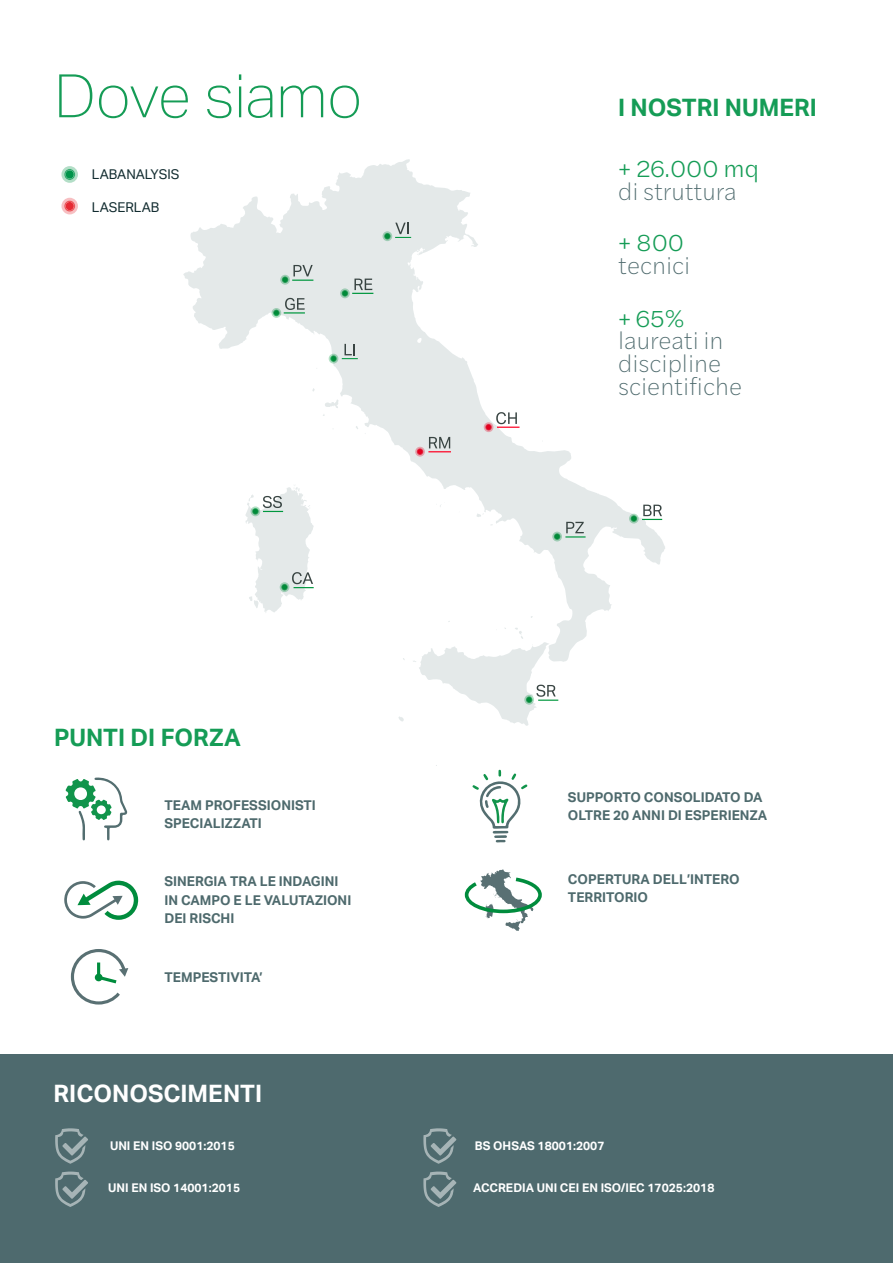
<style>
.page{position:relative;width:893px;height:1263px;background:#fff}
.page>*{position:absolute;margin:0;border:0;box-sizing:border-box;transform-origin:0 0}
.t1{font:100 60px "Aktiv Grotesk";color:#159c56}
.t2{font:200 24.3px "Halyard Text";color:#4e6a6d}
.t3{font:300 24.3px "Halyard Text";color:#159c56}
.t4{font:700 24px "Aktiv Grotesk";color:#159c56}
.t5{font:700 24px "Aktiv Grotesk";color:#fff}
.t6{font:700 13.5px/18px "Aktiv Grotesk";color:#4e6a6d}
.t7{font:13.5px "Aktiv Grotesk";color:#122c30}
.t8{font:700 12px "Aktiv Grotesk";color:#fff}
</style>
<div class="page">
<svg style="left:472px;top:770px;width:55px;height:72px"></svg>
<svg style="left:65px;top:777px;width:63px;height:63px"></svg>
<div style="left:0;top:1054px;width:893px;height:209px;background:#4e6a6e"></div>
<svg style="left:55px;top:1171px;width:33px;height:36px"></svg>
<svg style="left:423px;top:1171px;width:33px;height:36px"></svg>
<svg style="left:55px;top:1128px;width:33px;height:36px"></svg>
<svg style="left:423px;top:1128px;width:33px;height:36px"></svg>
<svg style="left:64px;top:880px;width:75px;height:40px"></svg>
<svg style="left:70px;top:949px;width:58px;height:56px"></svg>
<svg style="left:464px;top:869px;width:78px;height:62px"></svg>
<svg style="left:183px;top:159px;width:482px;height:607px"></svg>
<svg style="left:566px;top:522px;width:18px;height:11px"></svg>
<svg style="left:285px;top:298px;width:20px;height:12px"></svg>
<svg style="left:272px;top:308px;width:9px;height:10px"></svg>
<svg style="left:274px;top:310px;width:5px;height:5px"></svg>
<svg style="left:340px;top:288px;width:10px;height:10px"></svg>
<svg style="left:329px;top:354px;width:9px;height:10px"></svg>
<svg style="left:330px;top:355px;width:7px;height:7px"></svg>
<svg style="left:331px;top:356px;width:5px;height:5px"></svg>
<svg style="left:552px;top:532px;width:10px;height:9px"></svg>
<svg style="left:555px;top:534px;width:5px;height:5px"></svg>
<svg style="left:415px;top:447px;width:10px;height:10px"></svg>
<svg style="left:417px;top:448px;width:6px;height:7px"></svg>
<svg style="left:418px;top:449px;width:4px;height:5px"></svg>
<svg style="left:484px;top:422px;width:9px;height:10px"></svg>
<svg style="left:280px;top:582px;width:9px;height:10px"></svg>
<svg style="left:629px;top:514px;width:10px;height:9px"></svg>
<svg style="left:631px;top:516px;width:5px;height:5px"></svg>
<svg style="left:280px;top:275px;width:10px;height:10px"></svg>
<svg style="left:382px;top:231px;width:10px;height:10px"></svg>
<svg style="left:283px;top:265px;width:30px;height:17px"></svg>
<hr style="left:284px;top:312px;width:21px;height:2px;background:#00973e">
<svg style="left:343px;top:279px;width:30px;height:17px"></svg>
<svg style="left:385px;top:223px;width:26px;height:16px"></svg>
<svg style="left:342px;top:344px;width:16px;height:15px"></svg>
<hr style="left:565px;top:536px;width:21px;height:2px;background:#00973e">
<svg style="left:282px;top:572px;width:32px;height:18px"></svg>
<svg style="left:524px;top:695px;width:10px;height:10px"></svg>
<svg style="left:527px;top:685px;width:31px;height:17px"></svg>
<svg style="left:251px;top:506px;width:9px;height:10px"></svg>
<svg style="left:253px;top:496px;width:30px;height:18px"></svg>
<svg style="left:642px;top:505px;width:20px;height:15px"></svg>
<svg style="left:428px;top:437px;width:23px;height:15px"></svg>
<svg style="left:486px;top:412px;width:33px;height:18px"></svg>
<svg style="left:61px;top:166px;width:17px;height:17px"></svg>
<div style="left:66px;top:170px;width:8px;height:9px;background:#00944a;border-radius:50%"></div>
<svg style="left:61px;top:198px;width:17px;height:16px"></svg>
<div style="left:66px;top:202px;width:8px;height:8px;background:#e62933;border-radius:50%"></div>
<p class="t1" style="left:54px;top:62px;width:309px">Dove siamo</p>
<p class="t7" style="left:92px;top:166px;width:89px">LABANALYSIS</p>
<p class="t7" style="left:92px;top:199px;width:69px">LASERLAB</p>
<p class="t4" style="left:618px;top:94px;width:200px">I NOSTRI NUMERI</p>
<p class="t3" style="left:618px;top:152px;width:142px">+ 26.000 mq</p>
<p class="t2" style="left:618px;top:174px;width:120px">di struttura</p>
<p class="t3" style="left:618px;top:225px;width:68px">+ 800</p>
<p class="t2" style="left:618px;top:248px;width:74px">tecnici</p>
<p class="t3" style="left:618px;top:301px;width:68px">+ 65%</p>
<p class="t2" style="left:618px;top:324px;width:107px">laureati in</p>
<p class="t2" style="left:618px;top:346px;width:105px">discipline</p>
<p class="t2" style="left:618px;top:369px;width:126px">scientifiche</p>
<p class="t4" style="left:54px;top:724px;width:188px">PUNTI DI FORZA</p>
<p class="t6" style="left:164px;top:796px;width:153px">TEAM PROFESSIONISTI<br>SPECIALIZZATI</p>
<p class="t6" style="left:164px;top:873px;width:188px">SINERGIA TRA LE INDAGINI<br>IN CAMPO E LE VALUTAZIONI<br>DEI RISCHI</p>
<p class="t6" style="left:164px;top:968px;width:100px">TEMPESTIVITA’</p>
<p class="t5" style="left:54px;top:1079px;width:210px">RICONOSCIMENTI</p>
<p class="t8" style="left:110px;top:1139px;width:126px">UNI EN ISO 9001:2015</p>
<p class="t8" style="left:108px;top:1181px;width:133px">UNI EN ISO 14001:2015</p>
<p class="t6" style="left:568px;top:788px;width:201px">SUPPORTO CONSOLIDATO DA<br>OLTRE 20 ANNI DI ESPERIENZA</p>
<p class="t6" style="left:568px;top:870px;width:173px">COPERTURA DELL’INTERO<br>TERRITORIO</p>
<p class="t8" style="left:475px;top:1139px;width:131px">BS OHSAS 18001:2007</p>
<p class="t8" style="left:473px;top:1181px;width:243px">ACCREDIA UNI CEI EN ISO/IEC 17025:2018</p>
</div>
